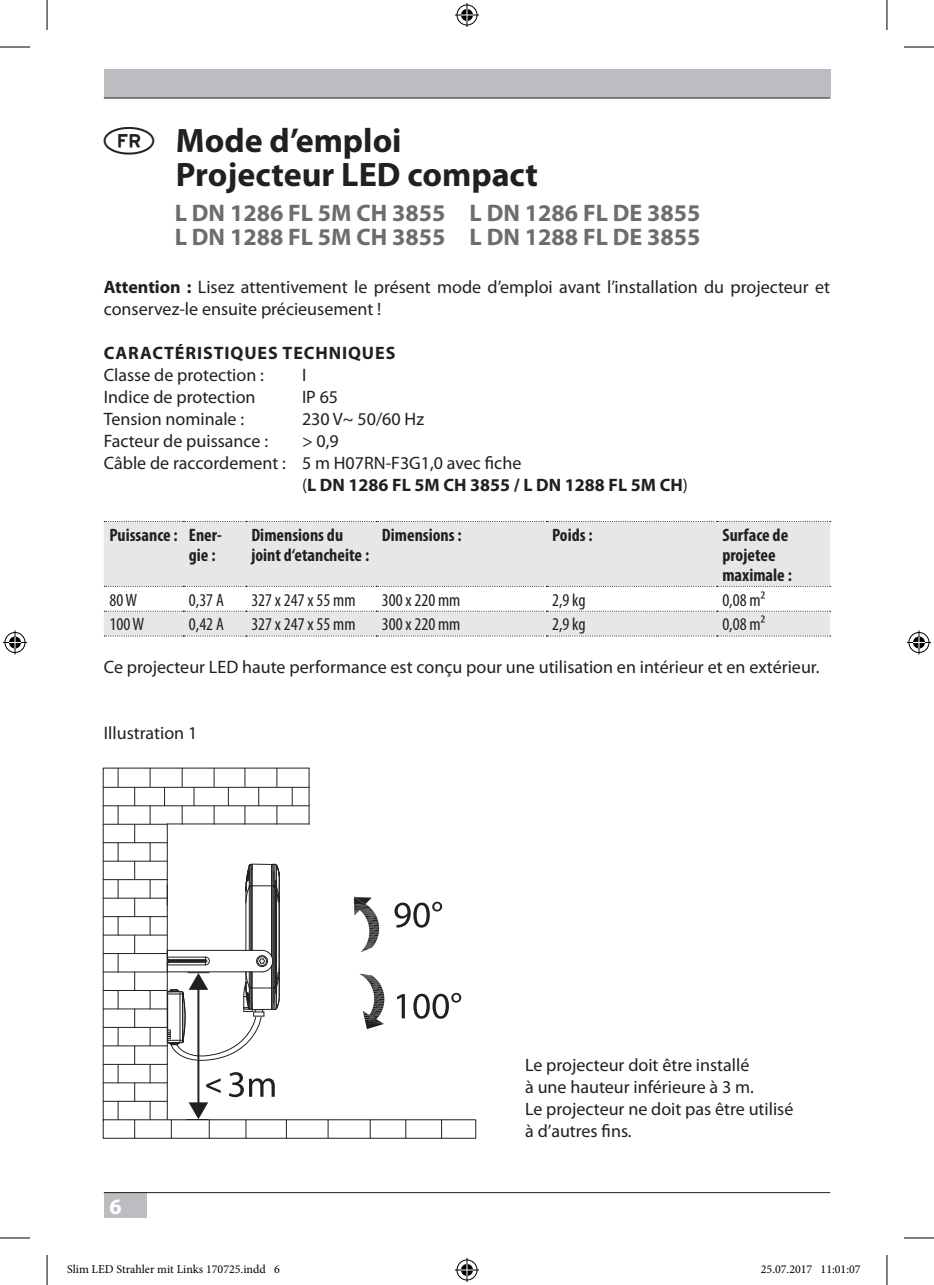
<style>
.page{position:relative;width:934px;height:1285px;background:#fff}
.page>*{position:absolute;margin:0;border:0;box-sizing:border-box;transform-origin:0 0}
.t1{font:700 34px/34px "Myriad Pro";color:#231f20}
.t2{font:700 24px/24px "Myriad Pro";color:#6c6d70}
.t3{font:700 22px "Myriad Pro";color:#fff}
.t4{font:18px/22px "Myriad Pro";color:#231f20}
.t5{font:700 condensed 18px/20px "Myriad Pro";color:#231f20}
.t6{font:condensed 18px "Myriad Pro";color:#231f20}
.t7{font:700 18px "Myriad Pro";color:#231f20}
.t8{font:700 18px "Myriad Pro";letter-spacing:.05em;color:#231f20}
.t9{font:12px "Minion Pro";color:#000}
.s1{font-family:"Country 2 Pi";font-weight:400;font-size:32px}
.s2{font-weight:700}
.s3{font-weight:400}
</style>
<div class="page">
<div style="left:104px;top:70px;width:725px;height:28px;background:#bcbdc0"></div>
<hr style="left:104px;top:98px;width:725px;height:1px;background:#231f20">
<hr style="left:104px;top:1192px;width:725px;height:1px;background:#231f20">
<svg style="left:104px;top:522px;width:725px;height:113px;fill:#e6e7e9"></svg>
<svg style="left:104px;top:521px;width:726px;height:1px"></svg>
<svg style="left:104px;top:586px;width:726px;height:1px"></svg>
<svg style="left:104px;top:611px;width:726px;height:1px"></svg>
<svg style="left:104px;top:635px;width:726px;height:1px"></svg>
<svg style="left:328px;top:896px;width:148px;height:243px"></svg>
<svg style="left:441px;top:1119px;width:1px;height:19px"></svg>
<svg style="left:405px;top:1119px;width:1px;height:19px"></svg>
<svg style="left:369px;top:1119px;width:1px;height:19px"></svg>
<svg style="left:359px;top:973px;width:25px;height:56px"></svg>
<svg style="left:354px;top:897px;width:25px;height:55px"></svg>
<svg style="left:394px;top:901px;width:48px;height:26px"></svg>
<svg style="left:396px;top:994px;width:8px;height:24px"></svg>
<svg style="left:413px;top:993px;width:48px;height:25px"></svg>
<hr style="left:0;top:47px;width:30px;height:1px;background:#000">
<hr style="left:903px;top:47px;width:30px;height:1px;background:#000">
<hr style="left:0;top:1237px;width:30px;height:1px;background:#000">
<hr style="left:903px;top:1237px;width:30px;height:1px;background:#000">
<hr style="left:47px;top:0;width:1px;height:30px;background:#000">
<hr style="left:47px;top:1255px;width:1px;height:30px;background:#000">
<hr style="left:886px;top:0;width:1px;height:30px;background:#000">
<hr style="left:886px;top:1255px;width:1px;height:30px;background:#000">
<svg style="left:455px;top:3px;width:24px;height:24px"></svg>
<svg style="left:455px;top:1258px;width:24px;height:24px"></svg>
<svg style="left:3px;top:630px;width:24px;height:24px"></svg>
<svg style="left:907px;top:630px;width:23px;height:24px"></svg>
<svg style="left:102px;top:767px;width:226px;height:451px"></svg>
<h1 class="t1" style="left:176px;top:122px;width:363px;text-indent:-72px"><span class="s1">G</span> Mode d’emploi<br>Projecteur LED compact</h1>
<h2 class="t2" style="left:175px;top:200px;width:527px">L DN 1286 FL 5M CH 3855 L DN 1286 FL DE 3855<br>L DN 1288 FL 5M CH 3855 L DN 1288 FL DE 3855</h2>
<p class="t4" style="left:104px;top:276px;width:727px"><span class="s2">Attention :</span> Lisez attentivement le présent mode d’emploi avant l’installation du projecteur et conservez-le ensuite précieusement !</p>
<p class="t8" style="left:104px;top:341px;width:293px">CARACTÉRISTIQUES TECHNIQUES</p>
<p class="t4" style="left:104px;top:363px;width:162px">Classe de protection :</p>
<p class="t4" style="left:302px;top:363px;width:6px">I</p>
<p class="t4" style="left:104px;top:385px;width:153px">Indice de protection</p>
<p class="t4" style="left:302px;top:385px;width:38px">IP 65</p>
<p class="t4" style="left:104px;top:407px;width:142px">Tension nominale :</p>
<p class="t4" style="left:302px;top:407px;width:124px">230 V~ 50/60 Hz</p>
<p class="t4" style="left:104px;top:429px;width:166px">Facteur de puissance :</p>
<p class="t4" style="left:302px;top:429px;width:38px">&gt; 0,9</p>
<p class="t4" style="left:104px;top:451px;width:419px">Câble de raccordement : 5 m H07RN-F3G1,0 avec fiche</p>
<p class="t7" style="left:302px;top:473px;width:387px"><span class="s3">(</span>L DN 1286 FL 5M CH 3855 / L DN 1288 FL 5M CH<span class="s3">)</span></p>
<p class="t5" style="left:189px;top:524px;width:34px;text-indent:-79px">Puissance : Ener&shy;gie :</p>
<p class="t5" style="left:251px;top:524px;width:119px">Dimensions du joint d‘etancheite :</p>
<p class="t5" style="left:381px;top:524px;width:81px">Dimensions :</p>
<p class="t5" style="left:552px;top:524px;width:42px">Poids :</p>
<p class="t5" style="left:722px;top:524px;width:71px">Surface de projetee maximale :</p>
<p class="t6" style="left:109px;top:589px;width:29px">80 W</p>
<p class="t6" style="left:189px;top:589px;width:36px">0,37 A</p>
<p class="t6" style="left:251px;top:589px;width:106px">327 x 247 x 55 mm</p>
<p class="t6" style="left:381px;top:589px;width:80px">300 x 220 mm</p>
<p class="t6" style="left:552px;top:589px;width:35px">2,9 kg</p>
<p class="t6" style="left:722px;top:589px;width:44px">0,08 m²</p>
<p class="t6" style="left:109px;top:613px;width:36px">100 W</p>
<p class="t6" style="left:189px;top:613px;width:36px">0,42 A</p>
<p class="t6" style="left:251px;top:613px;width:106px">327 x 247 x 55 mm</p>
<p class="t6" style="left:381px;top:613px;width:80px">300 x 220 mm</p>
<p class="t6" style="left:552px;top:613px;width:35px">2,9 kg</p>
<p class="t6" style="left:722px;top:613px;width:44px">0,08 m²</p>
<p class="t4" style="left:104px;top:655px;width:717px">Ce projecteur LED haute performance est conçu pour une utilisation en intérieur et en extérieur.</p>
<p class="t4" style="left:104px;top:721px;width:95px">Illustration 1</p>
<p class="t3" style="left:109px;top:1191px;width:14px">6</p>
<p class="t4" style="left:525px;top:1053px;width:269px">Le projecteur doit être installé<br>à une hauteur inférieure à 3 m.<br>Le projecteur ne doit pas être utilisé à d’autres fins.</p>
<p class="t9" style="left:67px;top:1261px;width:214px">Slim LED Strahler mit Links 170725.indd 6</p>
<p class="t9" style="left:760px;top:1261px;width:101px">25.07.2017 11:01:07</p>
</div>
